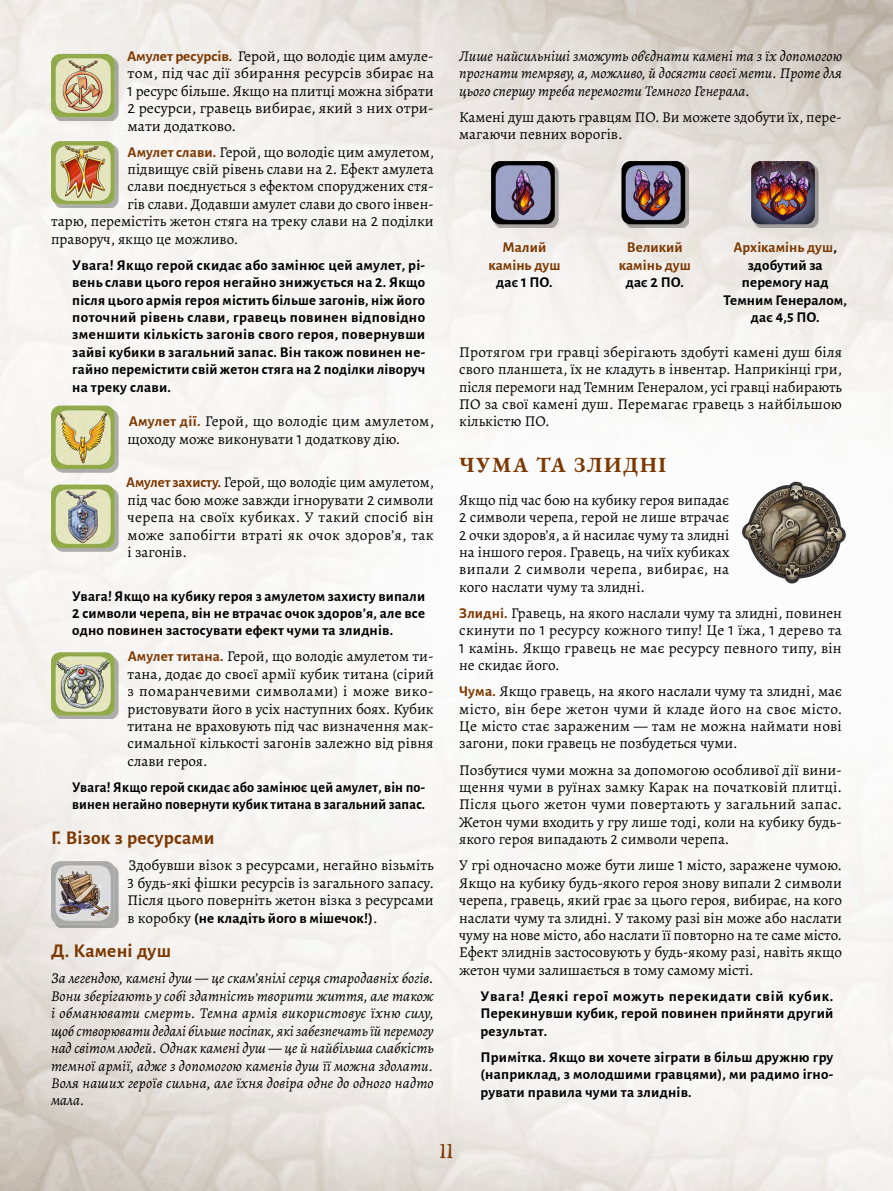
<style>
.page{position:relative;width:893px;height:1191px;background:#fff}
.page>*{position:absolute;margin:0;border:0;box-sizing:border-box;transform-origin:0 0}
.t1{font:21px "EB Garamond";letter-spacing:.08em;color:#7c3800}
.t2{font:21px "Risque";color:#7c3800}
.t3{font:700 19.5px "Alegreya Sans";letter-spacing:.01em;color:#7c3800}
.t4{font:15px/17.4px "Alegreya";color:#000;text-align:justify}
.t5{font:700 15px/17.4px "Alegreya Sans";letter-spacing:.015em;color:#000;text-align:justify}
.t6{font:italic 15px/17.4px "Alegreya";color:#000;text-align:justify}
.t7{font:700 15px/17.4px "Alegreya Sans";letter-spacing:.015em;color:#000;scale:.95 1}
.t8{font:700 15px/17.4px "Alegreya Sans";color:#7c3800;text-align:center}
.s1{font-family:"Alegreya Sans";font-weight:700;color:#7c3800}
.s2{font-family:"Alegreya Sans"}
.s3{font-family:"Alegreya";font-weight:400}
.s4{color:#7c3800}
</style>
<div class="page">
<div style="left:54px;top:57px;width:64px;height:64px;background:#000;opacity:.3"></div>
<img style="left:51px;top:54px;width:64px;height:63px">
<div style="left:54px;top:144px;width:64px;height:64px;background:#000;opacity:.3"></div>
<img style="left:51px;top:141px;width:64px;height:63px">
<div style="left:54px;top:409px;width:64px;height:63px;background:#000;opacity:.3"></div>
<img style="left:51px;top:405px;width:64px;height:64px">
<div style="left:54px;top:488px;width:64px;height:63px;background:#aeabaa"></div>
<img style="left:51px;top:484px;width:64px;height:64px">
<div style="left:54px;top:655px;width:64px;height:64px;background:#000;opacity:.3"></div>
<img style="left:51px;top:652px;width:64px;height:63px">
<div style="left:54px;top:864px;width:64px;height:64px;background:#000;opacity:.3"></div>
<img style="left:51px;top:861px;width:64px;height:63px">
<div style="left:494px;top:164px;width:64px;height:64px;background:#000;opacity:.3"></div>
<img style="left:491px;top:161px;width:64px;height:63px">
<div style="left:625px;top:164px;width:64px;height:64px;background:#000;opacity:.3"></div>
<img style="left:621px;top:161px;width:64px;height:63px">
<div style="left:754px;top:164px;width:64px;height:64px;background:#000;opacity:.3"></div>
<img style="left:751px;top:161px;width:64px;height:63px">
<img style="left:742px;top:482px;width:104px;height:101px">
<p class="t4" style="left:127px;top:47px;width:308px"><span class="s1">Амулет ресурсів.</span> Герой, що володіє цим амуле&shy;том, під час дії збирання ресурсів збирає на <span class="s2">1</span> ресурс більше. Якщо на плитці можна зібрати <span class="s2">2</span> ресурси, гравець вибирає, який з них отри&shy;мати додатково.</p>
<p class="t4" style="left:128px;top:143px;width:308px"><span class="s1">Амулет слави.</span> Герой, що володіє цим амулетом,</p>
<p class="t4" style="left:128px;top:160px;width:308px">підвищує свій рівень слави на <span class="s2">2</span>. Ефект амулета</p>
<p class="t4" style="left:128px;top:178px;width:308px">слави поєднується з ефектом споруджених стя-</p>
<p class="t4" style="left:128px;top:195px;width:308px">гів слави. Додавши амулет слави до свого інвен-</p>
<p class="t4" style="left:51px;top:212px;width:384px">тарю, перемістіть жетон стяга на треку слави на <span class="s2">2</span> поділки</p>
<p class="t4" style="left:51px;top:230px;width:189px">праворуч, якщо це можливо.</p>
<p class="t5" style="left:72px;top:255px;width:354px">Увага! Якщо герой скидає або замінює цей амулет, рі&shy;вень слави цього героя негайно знижується на 2. Якщо після цього армія героя містить більше загонів, ніж його поточний рівень слави, гравець повинен відповідно зменшити кількість загонів свого героя, повернувши зайві кубики в загальний запас. Він також повинен не&shy;гайно перемістити свій жетон стяга на 2 поділки ліворуч на треку слави.</p>
<p class="t4" style="left:128px;top:413px;width:308px"><span class="s1">Амулет дії.</span> Герой, що володіє цим амулетом, щоходу може виконувати <span class="s2">1</span> додаткову дію.</p>
<p class="t4" style="left:126px;top:473px;width:309px"><span class="s1">Амулет захисту.</span> Герой, що володіє цим амулетом, під час бою може завжди ігнорувати <span class="s2">2</span> символи черепа на своїх кубиках. У такий спосіб він може запобігти втраті як очок здоров’я, так і загонів.</p>
<p class="t5" style="left:72px;top:586px;width:354px">Увага! Якщо на кубику героя з амулетом захисту випали 2 символи черепа, він не втрачає очок здоров’я, але все одно повинен застосувати ефект чуми та злиднів.</p>
<p class="t4" style="left:128px;top:647px;width:308px"><span class="s1">Амулет титана.</span> Герой, що володіє амулетом ти&shy;тана, додає до своєї армії кубик титана (сірий з помаранчевими символами) і може вико&shy;ристовувати його в усіх наступних боях. Кубик титана не враховують під час визначення мак&shy;симальної кількості загонів залежно від рівня слави героя.</p>
<p class="t7" style="left:72px;top:777px;width:373px">Увага! Якщо герой скидає або замінює цей амулет, він по&shy;винен негайно повернути кубик титана в загальний запас.</p>
<h2 class="t3" style="left:51px;top:823px;width:165px">Г. Візок з ресурсами</h2>
<p class="t4" style="left:128px;top:856px;width:308px">Здобувши візок з ресурсами, негайно візьміть <span class="s2">3</span> будь-які фішки ресурсів із загального запасу.<br>Після цього поверніть жетон візка з ресурсами</p>
<p class="t5" style="left:128px;top:908px;width:252px"><span class="s3">в коробку</span> (не кладіть його в мішечок!)<span class="s3">.</span></p>
<h2 class="t3" style="left:51px;top:936px;width:122px">Д. Камені душ</h2>
<p class="t6" style="left:51px;top:969px;width:384px">За легендою, камені душ — це скам’янілі серця стародавніх богів.<br>Вони зберігають у собі здатність творити життя, але також і обманювати смерть. Темна армія використовує їхню силу, щоб створювати дедалі більше посіпак, які забезпечать їй перемогу над світом людей. Однак камені душ — це й найбільша слабкість темної армії, адже з допомогою каменів душ її можна здолати.<br>Воля наших героїв сильна, але їхня довіра одне до одного надто мала.</p>
<p class="t6" style="left:459px;top:47px;width:384px">Лише найсильніші зможуть об’єднати камені та з їх допомогою прогнати темряву, а, можливо, й досягти своєї мети. Проте для цього спершу треба перемогти Темного Генерала.</p>
<p class="t4" style="left:459px;top:108px;width:384px">Камені душ дають гравцям ПО. Ви можете здобути їх, пере&shy;магаючи певних ворогів.</p>
<p class="t5" style="left:723px;top:238px;width:125px;text-align:center"><span class="s4">Архікамінь душ</span>, здобутий за перемогу над<br>Темним Генералом, дає 4,5 ПО.</p>
<p class="t4" style="left:459px;top:343px;width:384px">Протягом гри гравці зберігають здобуті камені душ біля свого планшета, їх не кладуть в інвентар. Наприкінці гри, після перемоги над Темним Генералом, усі гравці набирають ПО за свої камені душ. Перемагає гравець з найбільшою кількістю ПО.</p>
<h1 class="t1" style="left:459px;top:451px;width:208px">ЧУМА ТА ЗЛИДНІ</h1>
<p class="t4" style="left:459px;top:491px;width:272px">Якщо під час бою на кубику героя випадає <span class="s2">2</span> символи черепа, герой не лише втрачає <span class="s2">2</span> очки здоров’я, а й насилає чуму та злидні на іншого героя. Гравець, на чиїх кубиках випали <span class="s2">2</span> символи черепа, вибирає, на кого наслати чуму та злидні.</p>
<p class="t4" style="left:459px;top:604px;width:384px"><span class="s1">Злидні.</span> Гравець, на якого наслали чуму та злидні, повинен скинути по <span class="s2">1</span> ресурсу кожного типу! Це <span class="s2">1</span> їжа, <span class="s2">1</span> дерево та <span class="s2">1</span> камінь. Якщо гравець не має ресурсу певного типу, він не скидає його.</p>
<p class="t4" style="left:459px;top:682px;width:385px"><span class="s1">Чума.</span> Якщо гравець, на якого наслали чуму та злидні, має місто, він бере жетон чуми й кладе його на своє місто.<br>Це місто стає зараженим — там не можна наймати нові загони, поки гравець не позбудеться чуми.</p>
<p class="t4" style="left:459px;top:761px;width:384px">Позбутися чуми можна за допомогою особливої дії вини&shy;щення чуми в руїнах замку Карак на початковій плитці.<br>Після цього жетон чуми повертають у загальний запас.<br>Жетон чуми входить у гру лише тоді, коли на кубику будь&shy;якого героя випадають <span class="s2">2</span> символи черепа.</p>
<p class="t4" style="left:459px;top:856px;width:384px">У грі одночасно може бути лише <span class="s2">1</span> місто, заражене чумою.<br>Якщо на кубику будь-якого героя знову випали <span class="s2">2</span> символи черепа, гравець, який грає за цього героя, вибирає, на кого наслати чуму та злидні. У такому разі він може або наслати чуму на нове місто, або наслати її повторно на те саме місто.<br>Ефект злиднів застосовують у будь-якому разі, навіть якщо жетон чуми залишається в тому самому місті.</p>
<p class="t5" style="left:480px;top:986px;width:354px">Увага! Деякі герої можуть перекидати свій кубик.<br>Перекинувши кубик, герой повинен прийняти другий результат.</p>
<p class="t5" style="left:480px;top:1047px;width:354px">Примітка. Якщо ви хочете зіграти в більш дружню гру (наприклад, з молодшими гравцями), ми радимо ігно&shy;рувати правила чуми та злиднів.</p>
<p class="t8" style="left:488px;top:238px;width:73px">Малий камінь душ</p>
<p class="t5" style="left:496px;top:272px;width:58px">дає 1 ПО.</p>
<p class="t8" style="left:619px;top:238px;width:73px">Великий камінь душ</p>
<p class="t5" style="left:626px;top:272px;width:60px">дає 2 ПО.</p>
<h1 class="t2" style="left:439px;top:1139px;width:16px">11</h1>
</div>
